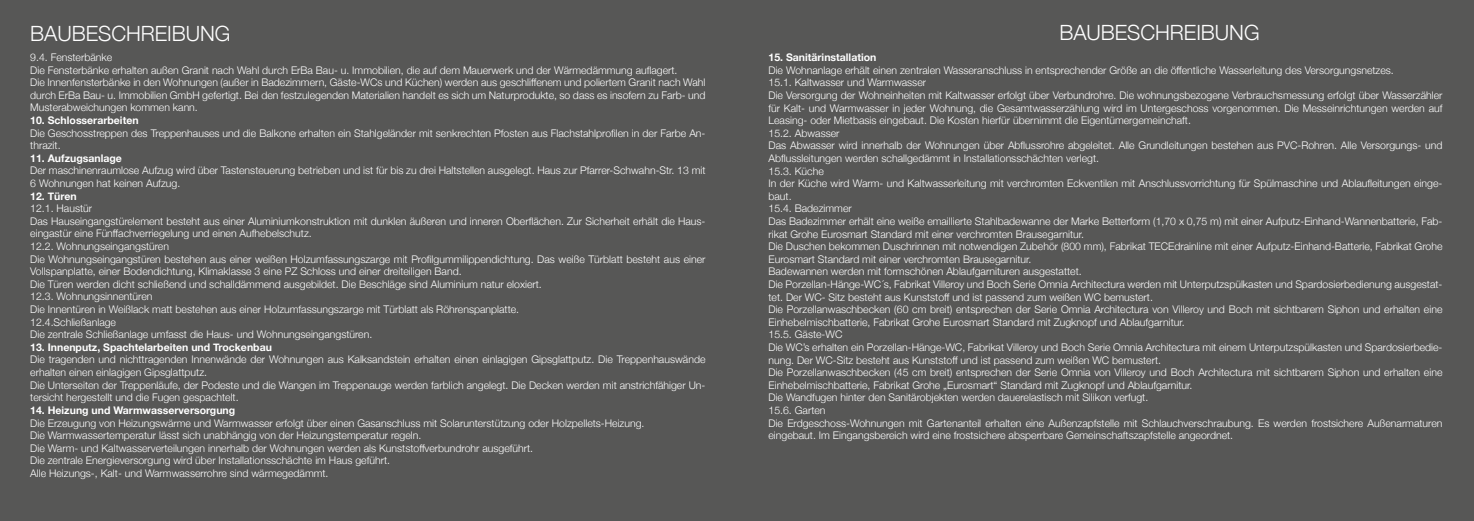
<style>
.page{position:relative;width:1474px;height:521px;background:#fff}
.page>*{position:absolute;margin:0;border:0;box-sizing:border-box;transform-origin:0 0}
.t1{font:300 21px "Helvetica Neue";color:#fff}
.t2{font:300 10.5px/12.6px "Helvetica Neue";color:#fff}
.t3{font:700 10.5px "Helvetica Neue";color:#fff}
</style>
<div class="page">
<div style="left:727px;top:0;width:746px;height:521px;background:#575756"></div>
<div style="left:0;top:0;width:744px;height:521px;background:#575756"></div>
<h1 class="t1" style="left:30px;top:16px;width:202px">BAUBESCHREIBUNG</h1>
<p class="t2" style="left:30px;top:50px;width:676px">9.4. Fensterbänke<br>Die Fensterbänke erhalten außen Granit nach Wahl durch ErBa Bau- u. Immobilien, die auf dem Mauerwerk und der Wärmedämmung auflagert.<br>Die Innenfensterbänke in den Wohnungen (außer in Badezimmern, Gäste-WCs und Küchen) werden aus geschliffenem und poliertem Granit nach Wahl durch ErBa Bau- u. Immobilien GmbH gefertigt. Bei den festzulegenden Materialien handelt es sich um Naturprodukte, so dass es insofern zu Farb- und Musterabweichungen kommen kann.</p>
<p class="t3" style="left:30px;top:112px;width:110px">10. Schlosserarbeiten</p>
<p class="t2" style="left:30px;top:126px;width:676px">Die Geschosstreppen des Treppenhauses und die Balkone erhalten ein Stahlgeländer mit senkrechten Pfosten aus Flachstahlprofilen in der Farbe An&shy;thrazit.</p>
<p class="t3" style="left:30px;top:150px;width:93px">11. Aufzugsanlage</p>
<p class="t2" style="left:30px;top:164px;width:676px">Der maschinenraumlose Aufzug wird über Tastensteuerung betrieben und ist für bis zu drei Haltstellen ausgelegt. Haus zur Pfarrer-Schwahn-Str. 13 mit<br>6 Wohnungen hat keinen Aufzug.</p>
<p class="t3" style="left:30px;top:188px;width:48px">12. Türen</p>
<p class="t2" style="left:30px;top:201px;width:676px">12.1. Haustür<br>Das Hauseingangstürelement besteht aus einer Aluminiumkonstruktion mit dunklen äußeren und inneren Oberflächen. Zur Sicherheit erhält die Haus&shy;eingastür eine Fünffachverriegelung und einen Aufhebelschutz.<br>12.2. Wohnungseingangstüren<br>Die Wohnungseingangstüren bestehen aus einer weißen Holzumfassungszarge mit Profilgummilippendichtung. Das weiße Türblatt besteht aus einer Vollspanplatte, einer Bodendichtung, Klimaklasse 3 eine PZ Schloss und einer dreiteiligen Band.<br>Die Türen werden dicht schließend und schalldämmend ausgebildet. Die Beschläge sind Aluminium natur eloxiert.<br>12.3. Wohnungsinnentüren<br>Die Innentüren in Weißlack matt bestehen aus einer Holzumfassungszarge mit Türblatt als Röhrenspanplatte.<br>12.4.Schließanlage<br>Die zentrale Schließanlage umfasst die Haus- und Wohnungseingangstüren.</p>
<p class="t3" style="left:30px;top:339px;width:243px">13. Innenputz, Spachtelarbeiten und Trockenbau</p>
<p class="t2" style="left:30px;top:353px;width:676px">Die tragenden und nichttragenden Innenwände der Wohnungen aus Kalksandstein erhalten einen einlagigen Gipsglattputz. Die Treppenhauswände erhalten einen einlagigen Gipsglattputz.<br>Die Unterseiten der Treppenläufe, der Podeste und die Wangen im Treppenauge werden farblich angelegt. Die Decken werden mit anstrichfähiger Un&shy;tersicht hergestellt und die Fugen gespachtelt.</p>
<p class="t3" style="left:30px;top:402px;width:206px">14. Heizung und Warmwasserversorgung</p>
<p class="t2" style="left:30px;top:416px;width:615px">Die Erzeugung von Heizungswärme und Warmwasser erfolgt über einen Gasanschluss mit Solarunterstützung oder Holzpellets-Heizung.<br>Die Warmwassertemperatur lässt sich unabhängig von der Heizungstemperatur regeln.<br>Die Warm- und Kaltwasserverteilungen innerhalb der Wohnungen werden als Kunststoffverbundrohr ausgeführt.<br>Die zentrale Energieversorgung wird über Installationsschächte im Haus geführt.<br>Alle Heizungs-, Kalt- und Warmwasserrohre sind wärmegedämmt.</p>
<h1 class="t1" style="left:1059px;top:16px;width:202px">BAUBESCHREIBUNG</h1>
<p class="t3" style="left:768px;top:49px;width:109px">15. Sanitärinstallation</p>
<p class="t2" style="left:768px;top:63px;width:675px">Die Wohnanlage erhält einen zentralen Wasseranschluss in entsprechender Größe an die öffentliche Wasserleitung des Versorgungsnetzes.<br>15.1. Kaltwasser und Warmwasser<br>Die Versorgung der Wohneinheiten mit Kaltwasser erfolgt über Verbundrohre. Die wohnungsbezogene Verbrauchsmessung erfolgt über Wasserzähler für Kalt- und Warmwasser in jeder Wohnung, die Gesamtwasserzählung wird im Untergeschoss vorgenommen. Die Messeinrichtungen werden auf Leasing- oder Mietbasis eingebaut. Die Kosten hierfür übernimmt die Eigentümergemeinchaft.<br>15.2. Abwasser<br>Das Abwasser wird innerhalb der Wohnungen über Abflussrohre abgeleitet. Alle Grundleitungen bestehen aus PVC-Rohren. Alle Versorgungs- und Abflussleitungen werden schallgedämmt in Installationsschächten verlegt.<br>15.3. Küche<br>In der Küche wird Warm- und Kaltwasserleitung mit verchromten Eckventilen mit Anschlussvorrichtung für Spülmaschine und Ablaufleitungen einge&shy;baut.<br>15.4. Badezimmer<br>Das Badezimmer erhält eine weiße emaillierte Stahlbadewanne der Marke Betterform (1,70 x 0,75 m) mit einer Aufputz-Einhand-Wannenbatterie, Fab&shy;rikat Grohe Eurosmart Standard mit einer verchromten Brausegarnitur.<br>Die Duschen bekommen Duschrinnen mit notwendigen Zubehör (800 mm), Fabrikat TECEdrainline mit einer Aufputz-Einhand-Batterie, Fabrikat Grohe Eurosmart Standard mit einer verchromten Brausegarnitur.<br>Badewannen werden mit formschönen Ablaufgarnituren ausgestattet.<br>Die Porzellan-Hänge-WC ́s, Fabrikat Villeroy und Boch Serie Omnia Architectura werden mit Unterputzspülkasten und Spardosierbedienung ausgestat&shy;tet. Der WC- Sitz besteht aus Kunststoff und ist passend zum weißen WC bemustert.<br>Die Porzellanwaschbecken (60 cm breit) entsprechen der Serie Omnia Architectura von Villeroy und Boch mit sichtbarem Siphon und erhalten eine Einhebelmischbatterie, Fabrikat Grohe Eurosmart Standard mit Zugknopf und Ablaufgarnitur.<br>15.5. Gäste-WC<br>Die WC’s erhalten ein Porzellan-Hänge-WC, Fabrikat Villeroy und Boch Serie Omnia Architectura mit einem Unterputzspülkasten und Spardosierbedie&shy;nung. Der WC-Sitz besteht aus Kunststoff und ist passend zum weißen WC bemustert.<br>Die Porzellanwaschbecken (45 cm breit) entsprechen der Serie Omnia von Villeroy und Boch Architectura mit sichtbarem Siphon und erhalten eine Einhebelmischbatterie, Fabrikat Grohe „Eurosmart“ Standard mit Zugknopf und Ablaufgarnitur.<br>Die Wandfugen hinter den Sanitärobjekten werden dauerelastisch mit Silikon verfugt.<br>15.6. Garten<br>Die Erdgeschoss-Wohnungen mit Gartenanteil erhalten eine Außenzapfstelle mit Schlauchverschraubung. Es werden frostsichere Außenarmaturen eingebaut. Im Eingangsbereich wird eine frostsichere absperrbare Gemeinschaftszapfstelle angeordnet.</p>
</div>
